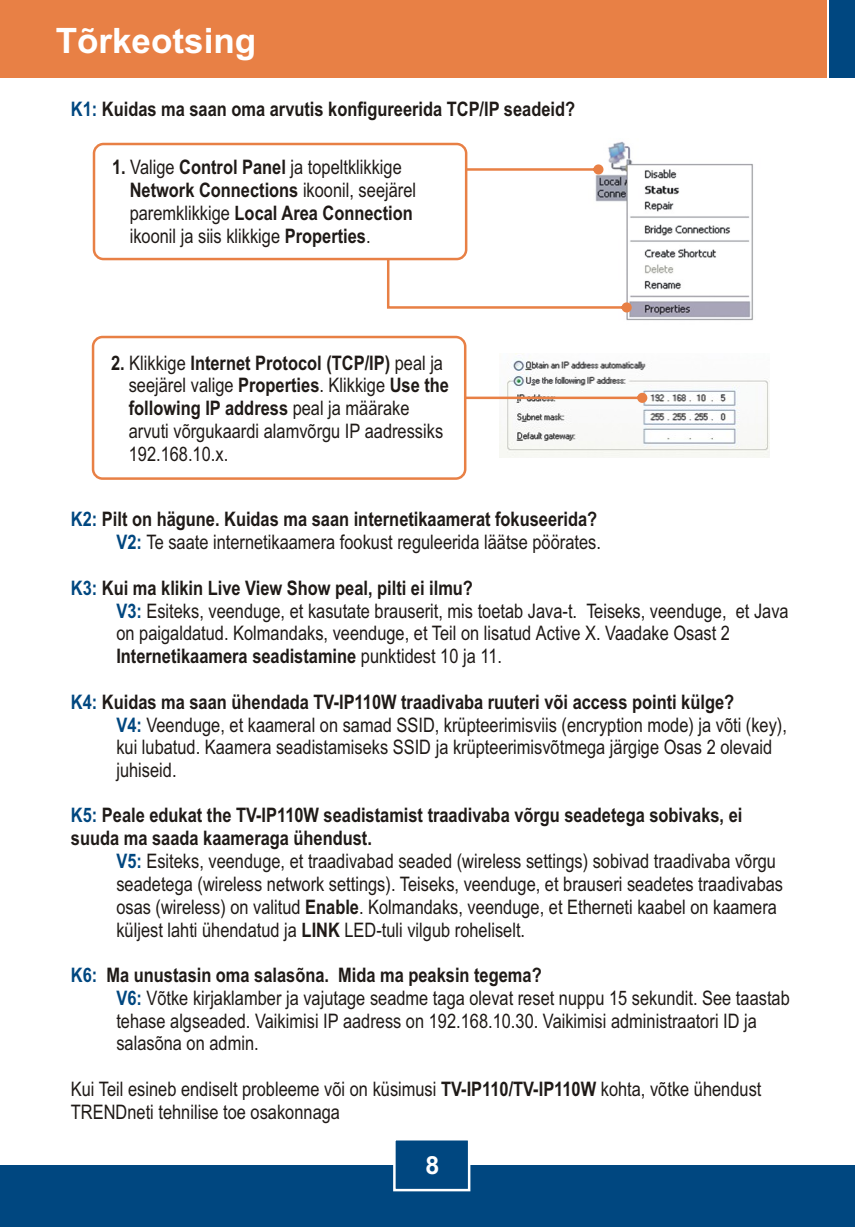
<style>
.page{position:relative;width:855px;height:1227px;background:#fff}
.page>*{position:absolute;margin:0;border:0;box-sizing:border-box;transform-origin:0 0}
.t1{font:700 35px "Arial";color:#fff}
.t2{font:700 25px "Arial";color:#fff}
.t3{font:20px/22.8px "Arial Narrow";color:#1f1a17}
.t4{font:700 20px "Arial Narrow";color:#1f1a17}
.t5{font:700 20px "Arial Narrow";color:#004780}
.s1{color:#004780}
.s2{font-weight:700}
.s3{font-weight:700;color:#004780}
</style>
<div class="page">
<div style="left:0;top:1165px;width:854px;height:62px;background:#004780"></div>
<div style="left:0;top:0;width:826px;height:78px;background:#e88045"></div>
<div style="left:829px;top:0;width:25px;height:78px;background:#004780"></div>
<img style="left:499px;top:353px;width:270px;height:105px">
<svg style="left:393px;top:1140px;width:78px;height:52px"></svg>
<img style="left:595px;top:141px;width:158px;height:180px">
<svg style="left:467px;top:164px;width:136px;height:10px"></svg>
<svg style="left:466px;top:393px;width:181px;height:10px"></svg>
<svg style="left:387px;top:241px;width:244px;height:71px"></svg>
<div style="left:93px;top:143px;width:374px;height:117px;background:#fff;border:3px solid #e88045;border-radius:9px"></div>
<div style="left:92px;top:336px;width:374px;height:144px;background:#fff;border:3px solid #e88045;border-radius:9px"></div>
<h1 class="t1" style="left:56px;top:27px;width:202px">Tõrkeotsing</h1>
<p class="t4" style="left:71px;top:102px;width:505px"><span class="s1">K1:</span> Kuidas ma saan oma arvutis konfigureerida TCP/IP seadeid?</p>
<p class="t3" style="left:130px;top:158px;width:288px;text-indent:-18px"><span class="s2">1.</span> Valige <span class="s2">Control Panel</span> ja topeltklikkige <span class="s2">Network Connections</span> ikoonil, seejärel paremklikkige <span class="s2">Local Area Connection </span>ikoonil ja siis klikkige <span class="s2">Properties</span>.</p>
<p class="t3" style="left:129px;top:353px;width:321px;text-indent:-18px"><span class="s2">2.</span> Klikkige <span class="s2">Internet Protocol (TCP/IP)</span> peal ja seejärel valige <span class="s2">Properties</span>. Klikkige <span class="s2">Use the following IP address</span> peal ja määrake arvuti võrgukaardi alamvõrgu IP aadressiks 192.168.10.x.</p>
<p class="t3" style="left:71px;top:510px;width:531px;text-align:right"><span class="s3">K2:</span> <span class="s2">Pilt on hägune. Kuidas ma saan internetikaamerat fokuseerida?<br></span><span class="s3">V2:</span> Te saate internetikaamera fookust reguleerida läätse pöörates.</p>
<p class="t3" style="left:116px;top:578px;width:673px;text-indent:-45px"><span class="s3">K3:</span> <span class="s2">Kui ma klikin Live View Show peal, pilti ei ilmu?<br></span><span class="s3">V3:</span> Esiteks, veenduge, et kasutate brauserit, mis toetab Java-t. Teiseks, veenduge, et Java</p>
<p class="t3" style="left:116px;top:624px;width:615px">on paigaldatud. Kolmandaks, veenduge, et Teil on lisatud Active X. Vaadake Osast 2<br><span class="s2">Internetikaamera seadistamine</span> punktidest 10 ja 11.</p>
<p class="t3" style="left:116px;top:692px;width:671px;text-indent:-45px"><span class="s3">K4:</span> <span class="s2">Kuidas ma saan ühendada TV-IP110W traadivaba ruuteri või access pointi külge?<br></span><span class="s3">V4:</span> Veenduge, et kaameral on samad SSID, krüpteerimisviis (encryption mode) ja võti (key),</p>
<p class="t3" style="left:116px;top:737px;width:657px">kui lubatud. Kaamera seadistamiseks SSID ja krüpteerimisvõtmega järgige Osas 2 olevaid juhiseid.</p>
<p class="t4" style="left:71px;top:808px;width:672px"><span class="s1">K5:</span> Peale edukat the TV-IP110W seadistamist traadivaba võrgu seadetega sobivaks, ei</p>
<p class="t3" style="left:116px;top:851px;width:661px"><span class="s3">V5:</span> Esiteks, veenduge, et traadivabad seaded (wireless settings) sobivad traadivaba võrgu</p>
<p class="t4" style="left:71px;top:831px;width:302px">suuda ma saada kaameraga ühendust.</p>
<p class="t3" style="left:116px;top:874px;width:668px">seadetega (wireless network settings). Teiseks, veenduge, et brauseri seadetes traadivabas osas (wireless) on valitud <span class="s2">Enable</span>. Kolmandaks, veenduge, et Etherneti kaabel on kaamera küljest lahti ühendatud ja <span class="s2">LINK</span> LED-tuli vilgub roheliselt.</p>
<p class="t4" style="left:106px;top:967px;width:436px">Ma unustasin oma salasõna. Mida ma peaksin tegema?</p>
<p class="t3" style="left:116px;top:1011px;width:642px">tehase algseaded. Vaikimisi IP aadress on 192.168.10.30. Vaikimisi administraatori ID ja salasõna on admin.</p>
<p class="t3" style="left:71px;top:1079px;width:691px">Kui Teil esineb endiselt probleeme või on küsimusi <span class="s2">TV-IP110/TV-IP110W</span> kohta, võtke ühendust<br>TRENDneti tehnilise toe osakonnaga</p>
<p class="t2" style="left:425px;top:1155px;width:15px">8</p>
<p class="t5" style="left:71px;top:967px;width:28px">K6:</p>
<p class="t3" style="left:116px;top:988px;width:674px"><span class="s3">V6:</span> Võtke kirjaklamber ja vajutage seadme taga olevat reset nuppu 15 sekundit. See taastab</p>
</div>
